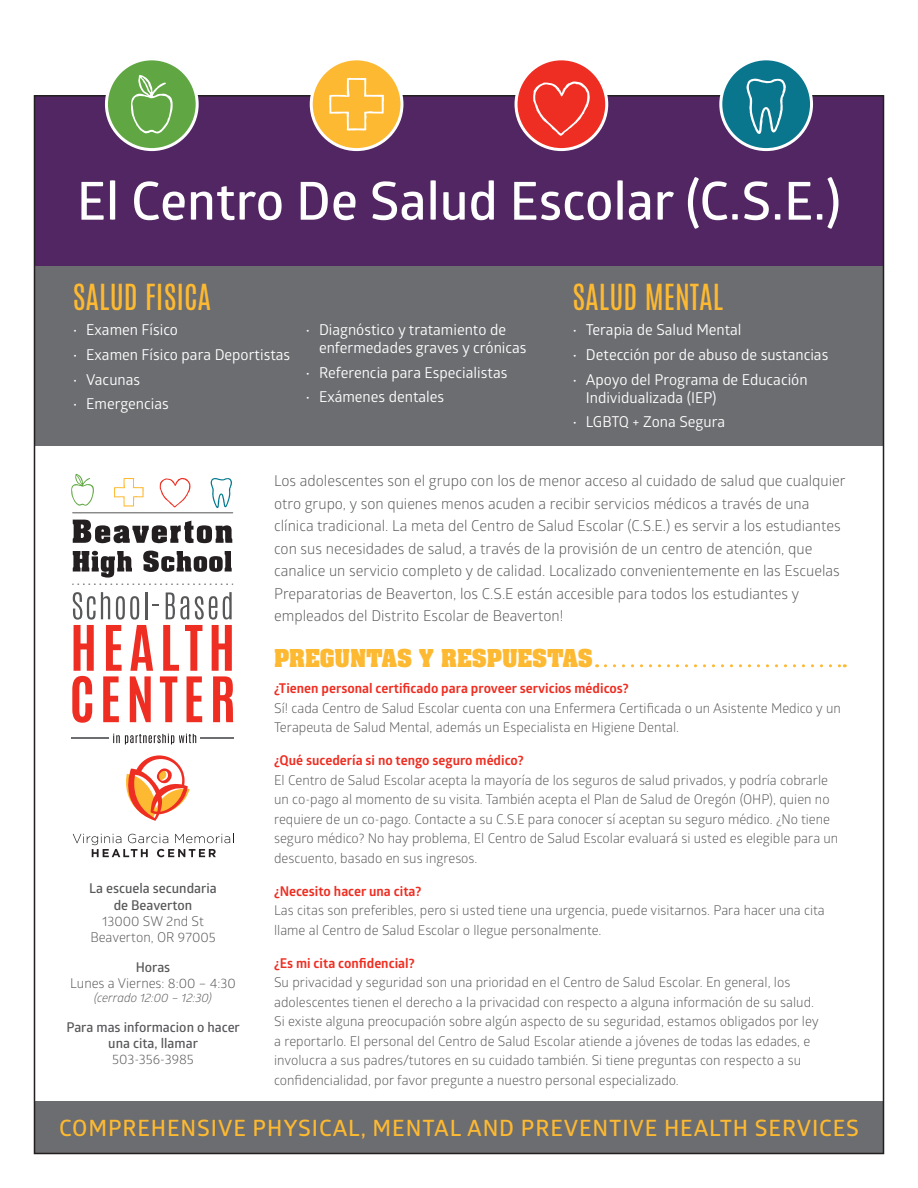
<style>
.page{position:relative;width:918px;height:1188px;background:#fff}
.page>*{position:absolute;margin:0;border:0;box-sizing:border-box;transform-origin:0 0}
.t1{font:600 52.5px "Glober";color:#fff}
.t2{font:30px "Antonio";color:#fdb931}
.t3{font:600 22.5px "Glober";letter-spacing:.04em;color:#fdb931}
.t4{font:700 21px "Aachen Std";color:#fdb931}
.t5{font:15px/22.5px "Glober";color:#57585a}
.t6{font:15px/18px "Glober";color:#fff}
.t7{font:13.5px/19.5px "Glober";color:#57585a}
.t8{font:600 13.5px/16.2px "Glober";color:#57585a;text-align:center}
.t9{font:700 13.5px "Glober";color:#ee2e22}
.t10{font:italic 12px "Glober";color:#57585a}
.s1{font-weight:400}
.s2{font-weight:600}
.s3{font-weight:700;color:#ee2e22}
</style>
<div class="page">
<div style="left:34px;top:1102px;width:850px;height:52px;background:#6c6d70"></div>
<div style="left:34px;top:95px;width:849px;height:171px;background:#512662"></div>
<div style="left:34px;top:266px;width:850px;height:180px;background:#6c6d70"></div>
<div style="left:721px;top:59px;width:91px;height:91px;background:#0a768e;border-radius:50%"></div>
<div style="left:719px;top:57px;width:94px;height:94px;border:3px solid #fff;border-radius:50%"></div>
<svg style="left:746px;top:79px;width:40px;height:55px"></svg>
<div style="left:516px;top:59px;width:91px;height:91px;background:#ee2e22;border-radius:50%"></div>
<div style="left:515px;top:57px;width:93px;height:94px;border:3px solid #fff;border-radius:50%"></div>
<svg style="left:533px;top:81px;width:57px;height:55px"></svg>
<div style="left:311px;top:59px;width:91px;height:91px;background:#fdb931;border-radius:50%"></div>
<div style="left:310px;top:57px;width:93px;height:94px;border:3px solid #fff;border-radius:50%"></div>
<svg style="left:329px;top:78px;width:55px;height:53px"></svg>
<div style="left:106px;top:59px;width:91px;height:91px;background:#60a744;border-radius:50%"></div>
<div style="left:105px;top:57px;width:94px;height:94px;border:3px solid #fff;border-radius:50%"></div>
<svg style="left:131px;top:75px;width:42px;height:59px"></svg>
<svg style="left:605px;top:664px;width:240px;height:3px"></svg>
<svg style="left:73px;top:520px;width:159px;height:23px"></svg>
<svg style="left:73px;top:551px;width:59px;height:27px"></svg>
<svg style="left:143px;top:551px;width:89px;height:21px"></svg>
<svg style="left:72px;top:592px;width:161px;height:131px"></svg>
<svg style="left:114px;top:478px;width:30px;height:29px"></svg>
<svg style="left:71px;top:474px;width:23px;height:32px"></svg>
<svg style="left:72px;top:584px;width:161px;height:1px"></svg>
<hr style="left:72px;top:512px;width:161px;height:1px;background:#6c6d70">
<svg style="left:160px;top:478px;width:31px;height:30px"></svg>
<svg style="left:211px;top:478px;width:21px;height:30px"></svg>
<hr style="left:71px;top:738px;width:37px;height:1px;background:#6c6d70">
<hr style="left:201px;top:738px;width:33px;height:1px;background:#6c6d70">
<svg style="left:113px;top:734px;width:83px;height:10px"></svg>
<svg style="left:73px;top:834px;width:161px;height:23px"></svg>
<svg style="left:126px;top:755px;width:64px;height:66px"></svg>
<h1 class="t1" style="left:77px;top:164px;width:766px">El Centro De Salud Escolar (C.S.E.)</h1>
<h2 class="t2" style="left:73px;top:275px;width:140px">SALUD FISICA</h2>
<p class="t6" style="left:73px;top:320px;width:107px">• Examen Físico</p>
<p class="t6" style="left:73px;top:345px;width:219px">• Examen Físico para Deportistas</p>
<p class="t6" style="left:73px;top:370px;width:69px">• Vacunas</p>
<p class="t6" style="left:73px;top:394px;width:98px">• Emergencias</p>
<p class="t6" style="left:319px;top:320px;width:209px;text-indent:-14px">• Diagnóstico y tratamiento de enfermedades graves y crónicas</p>
<p class="t6" style="left:306px;top:363px;width:203px">• Referencia para Especialistas</p>
<p class="t6" style="left:306px;top:388px;width:140px">• Exámenes dentales</p>
<h2 class="t2" style="left:572px;top:275px;width:152px">SALUD MENTAL</h2>
<p class="t6" style="left:572px;top:320px;width:171px">• Terapia de Salud Mental</p>
<p class="t6" style="left:572px;top:345px;width:257px">• Detección por de abuso de sustancias</p>
<p class="t6" style="left:586px;top:370px;width:223px;text-indent:-14px">• Apoyo del Programa de Educación<br>Individualizada (IEP)</p>
<p class="t6" style="left:572px;top:412px;width:154px">• LGBTQ + Zona Segura</p>
<p class="t8" style="left:89px;top:880px;width:129px">La escuela secundaria de Beaverton<br><span class="s1">13000 SW 2nd St<br>Beaverton, OR 97005</span></p>
<p class="t7" style="left:70px;top:958px;width:167px;line-height:16.2px;text-align:center"><span class="s2">Horas<br></span>Lunes a Viernes: 8:00 – 4:30</p>
<p class="t10" style="left:94px;top:990px;width:120px">(cerrado 12:00 – 12:30)</p>
<p class="t8" style="left:66px;top:1019px;width:175px">Para mas informacion o hacer una cita, llamar<br><span class="s1">503-356-3985</span></p>
<p class="t5" style="left:274px;top:469px;width:573px">Los adolescentes son el grupo con los de menor acceso al cuidado de salud que cualquier otro grupo, y son quienes menos acuden a recibir servicios médicos a través de una clínica tradicional. La meta del Centro de Salud Escolar (C.S.E.) es servir a los estudiantes con sus necesidades de salud, a través de la provisión de un centro de atención, que canalice un servicio completo y de calidad. Localizado convenientemente en las Escuelas Preparatorias de Beaverton, los C.S.E están accesible para todos los estudiantes y empleados del Distrito Escolar de Beaverton!</p>
<p class="t4" style="left:274px;top:643px;width:320px">PREGUNTAS Y RESPUESTAS</p>
<p class="t9" style="left:274px;top:679px;width:356px">¿Tienen personal certificado para proveer servicios médicos?</p>
<p class="t7" style="left:274px;top:697px;width:568px">Sí! cada Centro de Salud Escolar cuenta con una Enfermera Certificada o un Asistente Medico y un<br>Terapeuta de Salud Mental, además un Especialista en Higiene Dental.</p>
<p class="t7" style="left:274px;top:750px;width:566px"><span class="s3">¿Qué sucedería si no tengo seguro médico?<br></span>El Centro de Salud Escolar acepta la mayoría de los seguros de salud privados, y podría cobrarle un co-pago al momento de su visita. También acepta el Plan de Salud de Oregón (OHP), quien no requiere de un co-pago. Contacte a su C.S.E para conocer sí aceptan su seguro médico. ¿No tiene seguro médico? No hay problema, El Centro de Salud Escolar evaluará si usted es elegible para un descuento, basado en sus ingresos.</p>
<p class="t9" style="left:274px;top:881px;width:149px">¿Necesito hacer una cita?</p>
<p class="t7" style="left:274px;top:900px;width:552px">Las citas son preferibles, pero si usted tiene una urgencia, puede visitarnos. Para hacer una cita llame al Centro de Salud Escolar o llegue personalmente.</p>
<p class="t7" style="left:274px;top:952px;width:546px"><span class="s3">¿Es mi cita confidencial?<br></span>Su privacidad y seguridad son una prioridad en el Centro de Salud Escolar. En general, los adolescentes tienen el derecho a la privacidad con respecto a alguna información de su salud.<br>Si existe alguna preocupación sobre algún aspecto de su seguridad, estamos obligados por ley a reportarlo. El personal del Centro de Salud Escolar atiende a jóvenes de todas las edades, e involucra a sus padres/tutores en su cuidado también. Si tiene preguntas con respecto a su confidencialidad, por favor pregunte a nuestro personal especializado.</p>
<h3 class="t3" style="left:59px;top:1113px;width:801px">COMPREHENSIVE PHYSICAL, MENTAL AND PREVENTIVE HEALTH SERVICES</h3>
</div>
